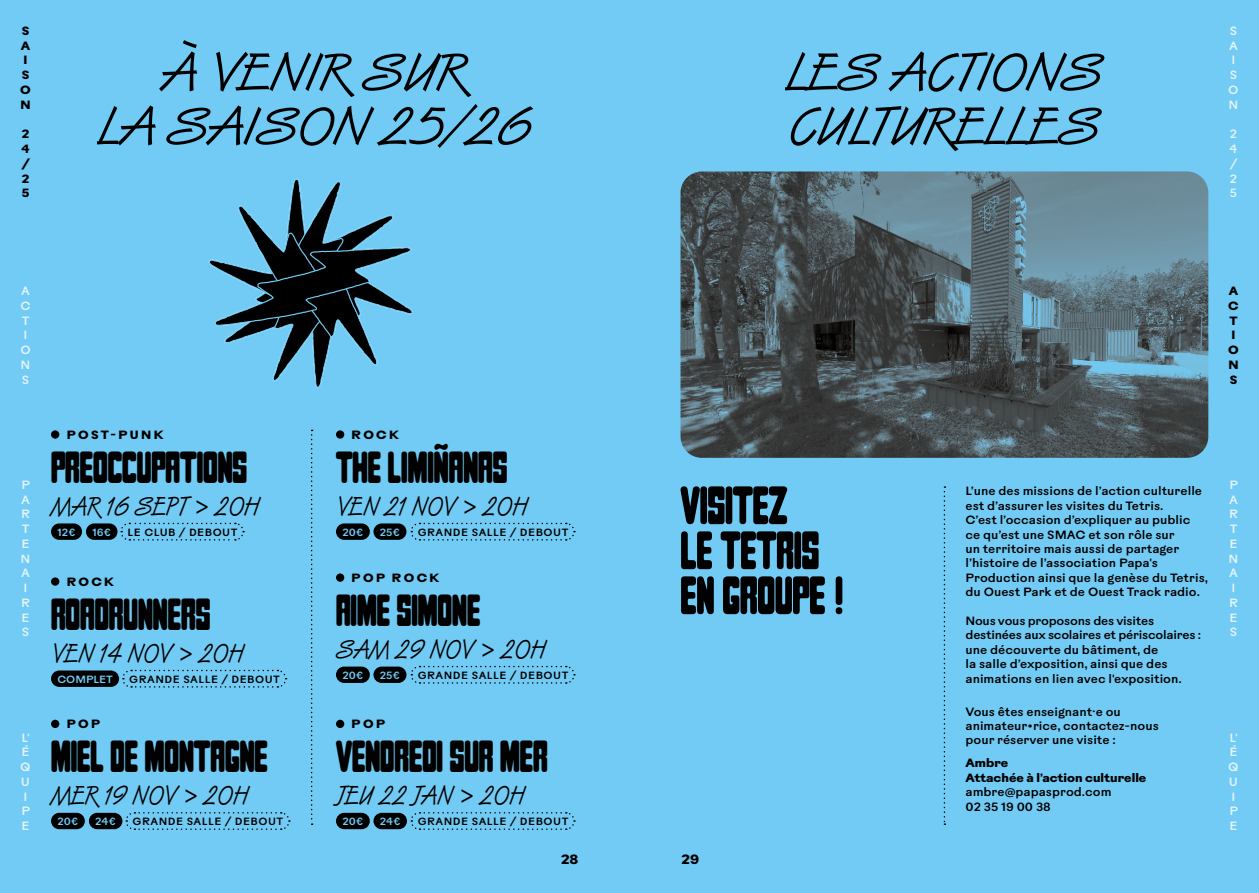
<style>
.page{position:relative;width:1259px;height:893px;background:#71cbf4}
.page>*{position:absolute;margin:0;border:0;box-sizing:border-box;transform-origin:0 0}
.t1{font:54px/54px "Van Dijk Std";letter-spacing:-.025em;color:#000}
.t2{font:54px/45px "Moore Henry";color:#000}
.t3{font:45px "Moore Henry";color:#000}
.t4{font:27px "Van Dijk Std";color:#000;scale:.85 1}
.t5{font:700 13.5px "Rauschen B";color:#000}
.t6{font:500 12px/14.4px "Rauschen B";color:#000}
.t7{font:700 12px/14.4px "Rauschen B";color:#000}
.t8{font:500 12px "Rauschen B";color:#e2f3fd}
.t9{font:700 12px "Rauschen B";letter-spacing:.2em;color:#000}
.t10{font:500 10.5px "Rauschen B";letter-spacing:.05em;color:#000}
.t11{font:500 10.5px "Rauschen B";color:#71cbf4}
</style>
<div class="page">
<img style="left:680px;top:171px;width:528px;height:287px">
<svg style="left:943px;top:486px;width:2px;height:339px"></svg>
<div style="left:51px;top:430px;width:8px;height:9px;background:#000;border-radius:50%"></div>
<div style="left:336px;top:430px;width:8px;height:9px;background:#000;border-radius:50%"></div>
<div style="left:336px;top:573px;width:8px;height:9px;background:#000;border-radius:50%"></div>
<div style="left:336px;top:720px;width:8px;height:8px;background:#000;border-radius:50%"></div>
<div style="left:51px;top:577px;width:8px;height:9px;background:#000;border-radius:50%"></div>
<div style="left:51px;top:720px;width:8px;height:8px;background:#000;border-radius:50%"></div>
<svg style="left:120px;top:522px;width:125px;height:19px"></svg>
<div style="left:51px;top:523px;width:31px;height:17px;background:#000;border-radius:8px"></div>
<div style="left:336px;top:523px;width:34px;height:17px;background:#000;border-radius:8px"></div>
<div style="left:336px;top:667px;width:34px;height:16px;background:#000;border-radius:8px"></div>
<div style="left:86px;top:523px;width:31px;height:17px;background:#000;border-radius:8px"></div>
<div style="left:373px;top:523px;width:33px;height:17px;background:#000;border-radius:8px"></div>
<div style="left:373px;top:667px;width:33px;height:16px;background:#000;border-radius:8px"></div>
<svg style="left:122px;top:669px;width:165px;height:19px"></svg>
<div style="left:51px;top:813px;width:34px;height:16px;background:#000;border-radius:8px"></div>
<div style="left:89px;top:813px;width:33px;height:16px;background:#000;border-radius:8px"></div>
<svg style="left:125px;top:812px;width:165px;height:18px"></svg>
<svg style="left:410px;top:522px;width:165px;height:19px"></svg>
<svg style="left:410px;top:665px;width:165px;height:19px"></svg>
<div style="left:336px;top:813px;width:34px;height:16px;background:#000;border-radius:8px"></div>
<div style="left:373px;top:813px;width:34px;height:16px;background:#000;border-radius:8px"></div>
<svg style="left:410px;top:812px;width:165px;height:18px"></svg>
<div style="left:51px;top:670px;width:68px;height:17px;background:#000;border-radius:8px"></div>
<svg style="left:311px;top:430px;width:2px;height:395px"></svg>
<svg style="left:209px;top:179px;width:203px;height:209px"></svg>
<p class="t7" style="left:22px;top:23px;width:9px">S</p>
<p class="t7" style="left:21px;top:38px;width:11px">A</p>
<p class="t7" style="left:24px;top:53px;width:5px">I</p>
<p class="t7" style="left:22px;top:67px;width:9px">S</p>
<p class="t7" style="left:20px;top:82px;width:12px">O</p>
<p class="t7" style="left:20px;top:97px;width:12px">N</p>
<p class="t7" style="left:22px;top:126px;width:9px">2</p>
<p class="t7" style="left:21px;top:141px;width:10px">4</p>
<p class="t7" style="left:21px;top:156px;width:11px">/</p>
<p class="t7" style="left:22px;top:171px;width:9px">2</p>
<p class="t7" style="left:22px;top:185px;width:9px">5</p>
<p class="t1" style="left:161px;top:45px;width:309px">À VENIR SUR</p>
<p class="t1" style="left:98px;top:99px;width:436px">LA SAISON 25/26</p>
<p class="t1" style="left:785px;top:45px;width:318px">LES ACTIONS<br>CULTURELLES</p>
<p class="t8" style="left:1229px;top:22px;width:9px">S</p>
<p class="t8" style="left:1229px;top:37px;width:10px">A</p>
<p class="t8" style="left:1231px;top:52px;width:5px">I</p>
<p class="t8" style="left:1229px;top:66px;width:9px">S</p>
<p class="t8" style="left:1228px;top:81px;width:12px">O</p>
<p class="t8" style="left:1228px;top:96px;width:11px">N</p>
<p class="t8" style="left:1229px;top:125px;width:9px">2</p>
<p class="t8" style="left:1229px;top:140px;width:9px">4</p>
<p class="t8" style="left:1229px;top:155px;width:10px">/</p>
<p class="t8" style="left:1229px;top:170px;width:9px">2</p>
<p class="t8" style="left:1229px;top:184px;width:9px">5</p>
<p class="t8" style="left:21px;top:282px;width:10px">A</p>
<p class="t8" style="left:20px;top:297px;width:12px">C</p>
<p class="t8" style="left:22px;top:312px;width:9px">T</p>
<p class="t8" style="left:24px;top:327px;width:5px">I</p>
<p class="t8" style="left:20px;top:341px;width:12px">O</p>
<p class="t8" style="left:21px;top:356px;width:11px">N</p>
<p class="t8" style="left:22px;top:371px;width:9px">S</p>
<p class="t8" style="left:21px;top:476px;width:10px">P</p>
<p class="t8" style="left:21px;top:491px;width:10px">A</p>
<p class="t8" style="left:21px;top:505px;width:10px">R</p>
<p class="t8" style="left:22px;top:520px;width:9px">T</p>
<p class="t8" style="left:22px;top:535px;width:9px">E</p>
<p class="t8" style="left:21px;top:550px;width:11px">N</p>
<p class="t8" style="left:21px;top:564px;width:10px">A</p>
<p class="t8" style="left:24px;top:579px;width:5px">I</p>
<p class="t8" style="left:21px;top:594px;width:10px">R</p>
<p class="t8" style="left:22px;top:609px;width:9px">E</p>
<p class="t8" style="left:22px;top:623px;width:9px">S</p>
<p class="t8" style="left:22px;top:729px;width:10px">L'</p>
<p class="t8" style="left:22px;top:743px;width:9px">É</p>
<p class="t8" style="left:20px;top:758px;width:12px">Q</p>
<p class="t8" style="left:21px;top:773px;width:11px">U</p>
<p class="t8" style="left:24px;top:788px;width:5px">I</p>
<p class="t8" style="left:21px;top:802px;width:10px">P</p>
<p class="t8" style="left:22px;top:817px;width:9px">E</p>
<p class="t9" style="left:67px;top:426px;width:98px">POST-PUNK</p>
<p class="t7" style="left:352px;top:427px;width:49px">ROCK</p>
<p class="t3" style="left:51px;top:441px;width:198px">PREOCCUPATIONS</p>
<p class="t3" style="left:336px;top:441px;width:173px">THE LIMIÑANAS</p>
<p class="t4" style="left:51px;top:489px;width:247px">MAR 16 SEPT &gt; 20H</p>
<p class="t4" style="left:336px;top:489px;width:227px">VEN 21 NOV &gt; 20H</p>
<p class="t11" style="left:57px;top:524px;width:20px">12€</p>
<p class="t10" style="left:128px;top:524px;width:111px">LE CLUB / DEBOUT</p>
<p class="t11" style="left:342px;top:524px;width:23px">20€</p>
<p class="t11" style="left:92px;top:524px;width:20px">16€</p>
<p class="t11" style="left:380px;top:524px;width:22px">25€</p>
<p class="t10" style="left:418px;top:524px;width:152px">GRANDE SALLE / DEBOUT</p>
<p class="t7" style="left:67px;top:574px;width:49px">ROCK</p>
<p class="t7" style="left:352px;top:570px;width:89px">POP ROCK</p>
<p class="t3" style="left:51px;top:588px;width:161px">ROADRUNNERS</p>
<p class="t3" style="left:336px;top:584px;width:146px">AIME SIMONE</p>
<p class="t4" style="left:51px;top:636px;width:228px">VEN 14 NOV &gt; 20H</p>
<p class="t4" style="left:336px;top:632px;width:248px">SAM 29 NOV &gt; 20H</p>
<p class="t11" style="left:57px;top:671px;width:57px">COMPLET</p>
<p class="t10" style="left:129px;top:671px;width:152px">GRANDE SALLE / DEBOUT</p>
<p class="t11" style="left:342px;top:667px;width:23px">20€</p>
<p class="t11" style="left:380px;top:667px;width:22px">25€</p>
<p class="t10" style="left:418px;top:667px;width:152px">GRANDE SALLE / DEBOUT</p>
<p class="t7" style="left:67px;top:716px;width:35px">POP</p>
<p class="t7" style="left:352px;top:716px;width:35px">POP</p>
<p class="t3" style="left:51px;top:730px;width:218px">MIEL DE MONTAGNE</p>
<p class="t3" style="left:336px;top:730px;width:213px">VENDREDI SUR MER</p>
<p class="t4" style="left:51px;top:779px;width:234px">MER 19 NOV &gt; 20H</p>
<p class="t11" style="left:57px;top:814px;width:23px">20€</p>
<p class="t11" style="left:95px;top:814px;width:22px">24€</p>
<p class="t10" style="left:133px;top:814px;width:152px">GRANDE SALLE / DEBOUT</p>
<p class="t4" style="left:336px;top:779px;width:223px">JEU 22 JAN &gt; 20H</p>
<p class="t10" style="left:418px;top:814px;width:152px">GRANDE SALLE / DEBOUT</p>
<p class="t11" style="left:342px;top:814px;width:23px">20€</p>
<p class="t11" style="left:380px;top:814px;width:22px">24€</p>
<p class="t2" style="left:680px;top:483px;width:165px">VISITEZ<br>LE TETRIS<br>EN GROUPE !</p>
<p class="t6" style="left:965px;top:483px;width:244px">L’une des missions de l’action culturelle est d’assurer les visites du Tetris.<br>C’est l’occasion d’expliquer au public ce qu’est une SMAC et son rôle sur<br>un territoire mais aussi de partager l’histoire de l’association Papa's Production ainsi que la genèse du Tetris, du Ouest Park et de Ouest Track radio.</p>
<p class="t6" style="left:965px;top:613px;width:237px">Nous vous proposons des visites destinées aux scolaires et périscolaires : une découverte du bâtiment, de<br>la salle d’exposition, ainsi que des animations en lien avec l'exposition.</p>
<p class="t6" style="left:965px;top:704px;width:195px">Vous êtes enseignant·e ou animateur•rice, contactez-nous pour réserver une visite :</p>
<p class="t7" style="left:965px;top:755px;width:182px">Ambre<br>Attachée à l’action culturelle</p>
<p class="t6" style="left:965px;top:784px;width:148px">ambre@papasprod.com<br>02 35 19 00 38</p>
<p class="t5" style="left:561px;top:849px;width:19px">28</p>
<p class="t5" style="left:681px;top:849px;width:19px">29</p>
<p class="t7" style="left:1229px;top:283px;width:11px">A</p>
<p class="t7" style="left:1228px;top:298px;width:12px">C</p>
<p class="t7" style="left:1229px;top:313px;width:10px">T</p>
<p class="t7" style="left:1231px;top:327px;width:5px">I</p>
<p class="t7" style="left:1228px;top:342px;width:12px">O</p>
<p class="t7" style="left:1228px;top:357px;width:12px">N</p>
<p class="t7" style="left:1229px;top:372px;width:9px">S</p>
<p class="t8" style="left:1229px;top:476px;width:10px">P</p>
<p class="t8" style="left:1229px;top:491px;width:10px">A</p>
<p class="t8" style="left:1229px;top:505px;width:10px">R</p>
<p class="t8" style="left:1229px;top:520px;width:9px">T</p>
<p class="t8" style="left:1229px;top:535px;width:9px">E</p>
<p class="t8" style="left:1228px;top:550px;width:11px">N</p>
<p class="t8" style="left:1229px;top:564px;width:10px">A</p>
<p class="t8" style="left:1231px;top:579px;width:5px">I</p>
<p class="t8" style="left:1229px;top:594px;width:10px">R</p>
<p class="t8" style="left:1229px;top:609px;width:9px">E</p>
<p class="t8" style="left:1229px;top:623px;width:9px">S</p>
<p class="t8" style="left:1229px;top:729px;width:10px">L'</p>
<p class="t8" style="left:1229px;top:743px;width:9px">É</p>
<p class="t8" style="left:1228px;top:758px;width:12px">Q</p>
<p class="t8" style="left:1229px;top:773px;width:11px">U</p>
<p class="t8" style="left:1231px;top:788px;width:5px">I</p>
<p class="t8" style="left:1229px;top:802px;width:10px">P</p>
<p class="t8" style="left:1229px;top:817px;width:9px">E</p>
</div>
